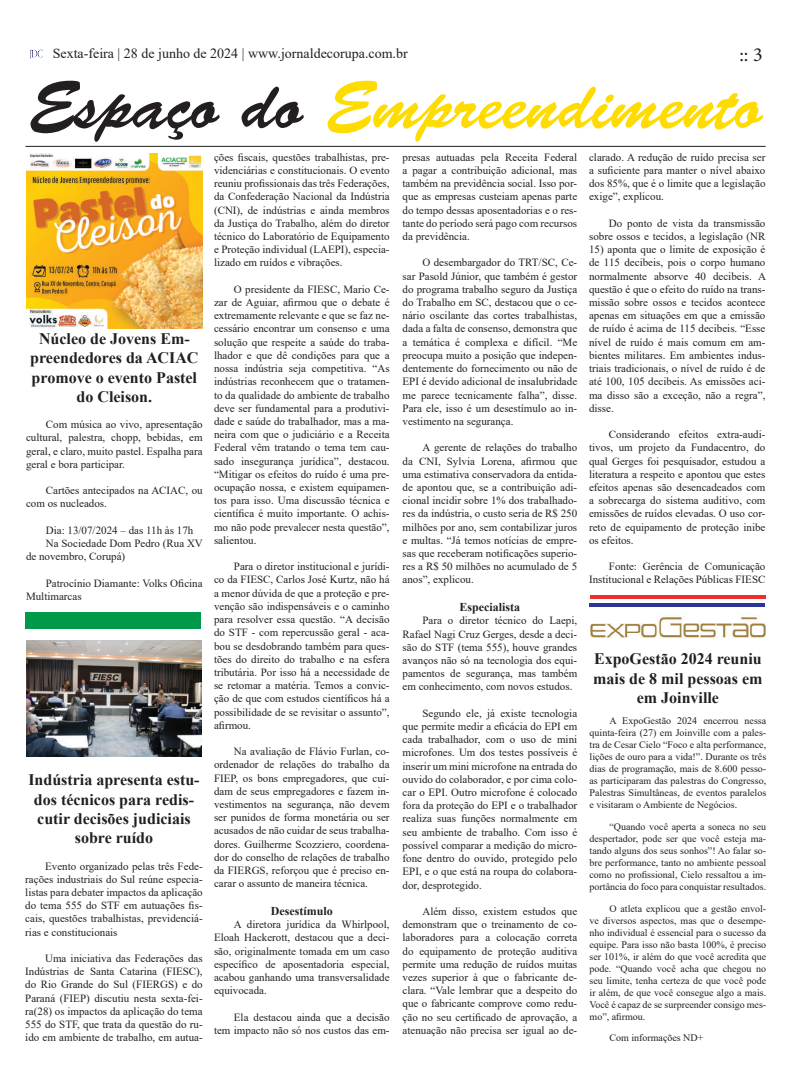
<style>
.page{position:relative;width:791px;height:1078px;background:#fff}
.page>*{position:absolute;margin:0;border:0;box-sizing:border-box;transform-origin:0 0}
.t1{font:68px "Brush Script Std";color:#ffdc01}
.t2{font:20px "Minion Pro";color:#231f20}
.t3{font:700 16px/19.2px "Times New Roman";color:#231f20;text-align:center}
.t4{font:14px "Times New Roman";color:#231f20}
.t5{font:700 12px "Times New Roman";color:#231f20}
.t6{font:11px/13.2px "Times New Roman";color:#231f20;text-align:justify}
.t7{font:10px/12px "Times New Roman";color:#231f20;text-align:justify}
.s1{color:#231f20}
</style>
<div class="page">
<svg style="left:30px;top:50px;width:13px;height:9px"></svg>
<hr style="left:589px;top:603px;width:176px;height:3px;background:#2a3594">
<hr style="left:26px;top:146px;width:740px;height:1px;background:#231f20">
<hr style="left:590px;top:595px;width:175px;height:4px;background:#ee2f2d">
<div style="left:25px;top:612px;width:176px;height:17px;background:#009949"></div>
<img style="left:27px;top:153px;width:175px;height:175px">
<img style="left:27px;top:640px;width:174px;height:116px">
<img style="left:590px;top:615px;width:175px;height:24px">
<p class="t4" style="left:53px;top:43px;width:356px">Sexta-feira | 28 de junho de 2024 | www.jornaldecorupa.com.br</p>
<h2 class="t2" style="left:739px;top:42px;width:25px">:: 3</h2>
<h1 class="t1" style="left:29px;top:67px;width:735px"><span class="s1">Espaço do</span> Empreendimento</h1>
<h3 class="t3" style="left:30px;top:328px;width:170px">Núcleo de Jovens Em&shy;preendedores da ACIAC promove o evento Pastel do Cleison.</h3>
<p class="t6" style="left:26px;top:417px;width:178px;text-indent:20px">Com música ao vivo, apresentação cultural, palestra, chopp, bebidas, em geral, e claro, muito pastel. Espalha para geral e bora participar.</p>
<p class="t6" style="left:26px;top:483px;width:178px;text-indent:20px">Cartões antecipados na ACIAC, ou com os nucleados.</p>
<p class="t6" style="left:46px;top:523px;width:149px">Dia: 13/07/2024 – das 11h às 17h</p>
<p class="t6" style="left:46px;top:536px;width:159px">Na Sociedade Dom Pedro (Rua XV</p>
<p class="t6" style="left:26px;top:549px;width:101px">de novembro, Corupá)</p>
<p class="t6" style="left:26px;top:576px;width:178px;text-indent:20px">Patrocínio Diamante: Volks Oficina<br>Multimarcas</p>
<h3 class="t3" style="left:28px;top:769px;width:173px">Indústria apresenta estu&shy;dos técnicos para redis&shy;cutir decisões judiciais sobre ruído</h3>
<p class="t6" style="left:25px;top:858px;width:179px;text-indent:20px">Evento organizado pelas três Fede&shy;rações industriais do Sul reúne especia&shy;listas para debater impactos da aplicação do tema 555 do STF em autuações fis&shy;cais, questões trabalhistas, previdenciá&shy;rias e constitucionais</p>
<p class="t6" style="left:25px;top:951px;width:179px;text-indent:20px">Uma iniciativa das Federações das Indústrias de Santa Catarina (FIESC), do Rio Grande do Sul (FIERGS) e do Paraná (FIEP) discutiu nesta sexta-fei&shy;ra(28) os impactos da aplicação do tema 555 do STF, que trata da questão do ru&shy;ído em ambiente de trabalho, em autua-</p>
<p class="t6" style="left:214px;top:150px;width:177px">ções fiscais, questões trabalhistas, pre&shy;videnciárias e constitucionais. O evento reuniu profissionais das três Federações, da Confederação Nacional da Indústria (CNI), de indústrias e ainda membros da Justiça do Trabalho, além do diretor técnico do Laboratório de Equipamento e Proteção individual (LAEPI), especia&shy;lizado em ruídos e vibrações.</p>
<p class="t6" style="left:214px;top:282px;width:177px;text-indent:20px">O presidente da FIESC, Mario Ce&shy;zar de Aguiar, afirmou que o debate é extremamente relevante e que se faz ne&shy;cessário encontrar um consenso e uma solução que respeite a saúde do traba&shy;lhador e que dê condições para que a nossa indústria seja competitiva. “As indústrias reconhecem que o tratamen&shy;to da qualidade do ambiente de trabalho deve ser fundamental para a produtivi&shy;dade e saúde do trabalhador, mas a ma&shy;neira com que o judiciário e a Receita Federal vêm tratando o tema tem cau&shy;sado insegurança jurídica”, destacou. “Mitigar os efeitos do ruído é uma pre&shy;ocupação nossa, e existem equipamen&shy;tos para isso. Uma discussão técnica e científica é muito importante. O achis&shy;mo não pode prevalecer nesta questão”, salientou.</p>
<p class="t6" style="left:214px;top:559px;width:177px;text-indent:20px">Para o diretor institucional e jurídi&shy;co da FIESC, Carlos José Kurtz, não há a menor dúvida de que a proteção e pre&shy;venção são indispensáveis e o caminho para resolver essa questão. “A decisão do STF - com repercussão geral - aca&shy;bou se desdobrando também para ques&shy;tões do direito do trabalho e na esfera tributária. Por isso há a necessidade de se retomar a matéria. Temos a convic&shy;ção de que com estudos científicos há a possibilidade de se revisitar o assunto”, afirmou.</p>
<p class="t6" style="left:214px;top:744px;width:177px;text-indent:20px">Na avaliação de Flávio Furlan, co&shy;ordenador de relações do trabalho da FIEP, os bons empregadores, que cui&shy;dam de seus empregadores e fazem in&shy;vestimentos na segurança, não devem ser punidos de forma monetária ou ser acusados de não cuidar de seus trabalha&shy;dores. Guilherme Scozziero, coordena&shy;dor do conselho de relações de trabalho da FIERGS, reforçou que é preciso en&shy;carar o assunto de maneira técnica.</p>
<p class="t5" style="left:271px;top:902px;width:63px">Desestímulo</p>
<p class="t6" style="left:214px;top:917px;width:177px;text-indent:20px">A diretora jurídica da Whirlpool, Eloah Hackerott, destacou que a deci&shy;são, originalmente tomada em um caso específico de aposentadoria especial, acabou ganhando uma transversalidade equivocada.</p>
<p class="t6" style="left:214px;top:1009px;width:177px;text-align:right">Ela destacou ainda que a decisão<br>tem impacto não só nos custos das em-</p>
<p class="t6" style="left:403px;top:150px;width:176px">presas autuadas pela Receita Federal a pagar a contribuição adicional, mas também na previdência social. Isso por&shy;que as empresas custeiam apenas parte do tempo dessas aposentadorias e o res&shy;tante do período será pago com recursos da previdência.</p>
<p class="t6" style="left:403px;top:256px;width:176px;text-indent:20px">O desembargador do TRT/SC, Ce&shy;sar Pasold Júnior, que também é gestor do programa trabalho seguro da Justiça do Trabalho em SC, destacou que o ce&shy;nário oscilante das cortes trabalhistas, dada a falta de consenso, demonstra que a temática é complexa e difícil. “Me preocupa muito a posição que indepen&shy;dentemente do fornecimento ou não de EPI é devido adicional de insalubridade me parece tecnicamente falha”, disse.<br>Para ele, isso é um desestímulo ao in&shy;vestimento na segurança.</p>
<p class="t6" style="left:403px;top:440px;width:176px;text-indent:20px">A gerente de relações do trabalho da CNI, Sylvia Lorena, afirmou que uma estimativa conservadora da entida&shy;de apontou que, se a contribuição adi&shy;cional incidir sobre 1% dos trabalhado&shy;res da indústria, o custo seria de R$ 250 milhões por ano, sem contabilizar juros e multas. “Já temos notícias de empre&shy;sas que receberam notificações superio&shy;res a R$ 50 milhões no acumulado de 5 anos”, explicou.</p>
<p class="t5" style="left:459px;top:598px;width:62px">Especialista</p>
<p class="t6" style="left:403px;top:613px;width:176px;text-indent:20px">Para o diretor técnico do Laepi, Rafael Nagi Cruz Gerges, desde a deci&shy;são do STF (tema 555), houve grandes avanços não só na tecnologia dos equi&shy;pamentos de segurança, mas também em conhecimento, com novos estudos.</p>
<p class="t6" style="left:403px;top:706px;width:176px;text-indent:20px">Segundo ele, já existe tecnologia que permite medir a eficácia do EPI em cada trabalhador, com o uso de mini microfones. Um dos testes possíveis é inserir um mini microfone na entrada do ouvido do colaborador, e por cima colo&shy;car o EPI. Outro microfone é colocado fora da proteção do EPI e o trabalhador realiza suas funções normalmente em seu ambiente de trabalho. Com isso é possível comparar a medição do micro&shy;fone dentro do ouvido, protegido pelo EPI, e o que está na roupa do colabora&shy;dor, desprotegido.</p>
<p class="t6" style="left:403px;top:904px;width:176px;text-indent:20px">Além disso, existem estudos que demonstram que o treinamento de co&shy;laboradores para a colocação correta do equipamento de proteção auditiva permite uma redução de ruídos muitas vezes superior à que o fabricante de&shy;clara. “Vale lembrar que a despeito do que o fabricante comprove como redu&shy;ção no seu certificado de aprovação, a atenuação não precisa ser igual ao de-</p>
<p class="t6" style="left:589px;top:150px;width:178px">clarado. A redução de ruído precisa ser a suficiente para manter o nível abaixo dos 85%, que é o limite que a legislação exige”, explicou.</p>
<p class="t6" style="left:589px;top:216px;width:178px;text-align:right">Do ponto de vista da transmissão sobre ossos e tecidos, a legislação (NR</p>
<p class="t6" style="left:589px;top:242px;width:178px">15) aponta que o limite de exposição é de 115 decibeis, pois o corpo humano normalmente absorve 40 decibeis. A questão é que o efeito do ruído na trans&shy;missão sobre ossos e tecidos acontece apenas em situações em que a emissão de ruído é acima de 115 decibeis. “Esse nível de ruído é mais comum em am&shy;bientes militares. Em ambientes indus&shy;triais tradicionais, o nível de ruído é de até 100, 105 decibeis. As emissões aci&shy;ma disso são a exceção, não a regra”, disse.</p>
<p class="t6" style="left:589px;top:427px;width:178px;text-indent:20px">Considerando efeitos extra-audi&shy;tivos, um projeto da Fundacentro, do qual Gerges foi pesquisador, estudou a literatura a respeito e apontou que estes efeitos apenas são desencadeados com a sobrecarga do sistema auditivo, com emissões de ruídos elevadas. O uso cor&shy;reto de equipamento de proteção inibe os efeitos.</p>
<p class="t6" style="left:589px;top:559px;width:178px;text-align:right">Fonte: Gerência de Comunicação<br>Institucional e Relações Públicas FIESC</p>
<h3 class="t3" style="left:593px;top:648px;width:171px">ExpoGestão 2024 reuniu mais de 8 mil pessoas em em Joinville</h3>
<p class="t7" style="left:589px;top:714px;width:178px;text-indent:20px">A ExpoGestão 2024 encerrou nessa quinta-feira (27) em Joinville com a pales&shy;tra de Cesar Cielo “Foco e alta performance, lições de ouro para a vida!”. Durante os três dias de programação, mais de 8.600 pesso&shy;as participaram das palestras do Congresso, Palestras Simultâneas, de eventos paralelos e visitaram o Ambiente de Negócios.</p>
<p class="t7" style="left:589px;top:820px;width:178px;text-indent:20px">“Quando você aperta a soneca no seu despertador, pode ser que você esteja ma&shy;tando alguns dos seus sonhos”! Ao falar so&shy;bre performance, tanto no ambiente pessoal como no profissional, Cielo ressaltou a im&shy;portância do foco para conquistar resultados.</p>
<p class="t7" style="left:589px;top:901px;width:178px;text-indent:20px">O atleta explicou que a gestão envol&shy;ve diversos aspectos, mas que o desempe&shy;nho individual é essencial para o sucesso da equipe. Para isso não basta 100%, é preciso ser 101%, ir além do que você acredita que pode. “Quando você acha que chegou no seu limite, tenha certeza de que você pode ir além, de que você consegue algo a mais.<br>Você é capaz de se surpreender consigo mes&shy;mo”, afirmou.</p>
<p class="t7" style="left:609px;top:1031px;width:95px">Com informações ND+</p>
</div>
